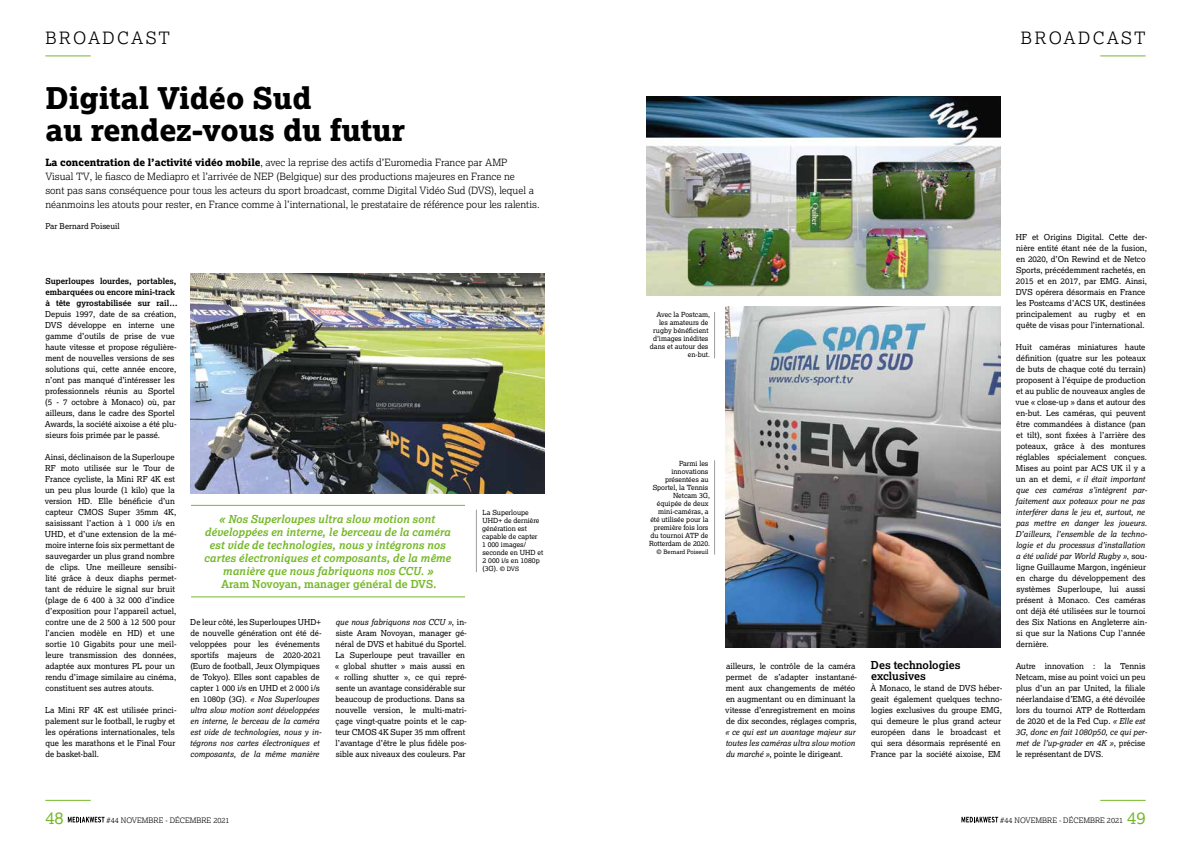
<style>
.page{position:relative;width:1191px;height:842px;background:#fff}
.page>*{position:absolute;margin:0;border:0;box-sizing:border-box;transform-origin:0 0}
.t1{font:800 30px/32px "Lexia";color:#000}
.t2{font:300 17px "Lexia";letter-spacing:.14em;color:#000}
.t3{font:17px "Lexia";color:#76b82a}
.t4{font:italic 700 11px/13px "Lexia";color:#76b82a;text-align:center}
.t5{font:700 11px "Lexia";color:#76b82a}
.t6{font:700 11px/11px "Lexia";color:#000}
.t7{font:300 10px/14px "Lexia";color:#000}
.t8{font:8.2px/11px "Lexia";color:#000}
.t9{font:italic 8.2px/11px "Lexia";color:#000;text-align:justify}
.t10{font:700 8.2px/11px "Lexia";color:#000}
.t11{font:8px "Lexia";color:#000}
.t12{font:300 7.5px "Lexia";color:#000}
.t13{font:7px/8px "Lexia";color:#000;text-align:right}
.t14{font:6px "Lexia";color:#000}
.s1{font-weight:800}
.s2{font-style:italic}
.s3{font-size:6px}
.s4{font-style:normal}
</style>
<div class="page">
<hr style="left:45px;top:55px;width:46px;height:1px;background:#76b82a">
<hr style="left:1100px;top:55px;width:45px;height:1px;background:#76b82a">
<hr style="left:45px;top:800px;width:46px;height:1px;background:#76b82a">
<svg style="left:68px;top:817px;width:36px;height:5px"></svg>
<hr style="left:1100px;top:800px;width:45px;height:1px;background:#76b82a">
<svg style="left:961px;top:817px;width:37px;height:5px"></svg>
<hr style="left:191px;top:505px;width:274px;height:1px;background:#76b82a">
<hr style="left:191px;top:596px;width:274px;height:1px;background:#76b82a">
<img style="left:190px;top:273px;width:354px;height:220px">
<img style="left:646px;top:97px;width:354px;height:199px">
<img style="left:726px;top:306px;width:274px;height:341px">
<hr style="left:476px;top:510px;width:1px;height:62px;background:#9d9d9c">
<hr style="left:714px;top:312px;width:1px;height:46px;background:#9d9d9c">
<hr style="left:714px;top:460px;width:1px;height:94px;background:#9d9d9c">
<h2 class="t2" style="left:45px;top:27px;width:126px">BROADCAST</h2>
<h2 class="t2" style="left:1021px;top:27px;width:126px">BROADCAST</h2>
<h1 class="t1" style="left:45px;top:81px;width:361px">Digital Vidéo Sud<br>au rendez-vous du futur</h1>
<p class="t7" style="left:45px;top:155px;width:496px"><span class="s1">La concentration de l’activité vidéo mobile</span>, avec la reprise des actifs d’Euromedia France par AMP<br>Visual TV, le fiasco de Mediapro et l’arrivée de NEP (Belgique) sur des productions majeures en France ne<br>sont pas sans conséquence pour tous les acteurs du sport broadcast, comme Digital Vidéo Sud (DVS), lequel a néanmoins les atouts pour rester, en France comme à l’international, le prestataire de référence pour les ralentis.</p>
<p class="t11" style="left:45px;top:221px;width:76px">Par Bernard Poiseuil</p>
<p class="t10" style="left:45px;top:276px;width:134px">Superloupes lourdes, portables, embarquées ou encore mini-track à tête gyrostabilisée sur rail…</p>
<p class="t8" style="left:45px;top:308px;width:133px">Depuis 1997, date de sa création, DVS développe en interne une gamme d’outils de prise de vue haute vitesse et propose régulière&shy;ment de nouvelles versions de ses solutions qui, cette année encore, n’ont pas manqué d’intéresser les professionnels réunis au Sportel (5 - 7 octobre à Monaco) où, par ailleurs, dans le cadre des Sportel Awards, la société aixoise a été plu&shy;sieurs fois primée par le passé.</p>
<p class="t8" style="left:45px;top:452px;width:133px">Ainsi, déclinaison de la Superloupe<br>RF moto utilisée sur le Tour de<br>France cycliste, la Mini RF 4K est un peu plus lourde (1 kilo) que la version HD. Elle bénéficie d’un capteur CMOS Super 35mm 4K, saisissant l’action à 1 000 i/s en<br>UHD, et d’une extension de la mé&shy;moire interne fois six permettant de sauvegarder un plus grand nombre de clips. Une meilleure sensibi&shy;lité grâce à deux diaphs permet&shy;tant de réduire le signal sur bruit (plage de 6 400 à 32 000 d’indice d’exposition pour l’appareil actuel, contre une de 2 500 à 12 500 pour l’ancien modèle en HD) et une sortie 10 Gigabits pour une meil&shy;leure transmission des données, adaptée aux montures PL pour un rendu d’image similaire au cinéma, constituent ses autres atouts.</p>
<p class="t8" style="left:45px;top:704px;width:133px">La Mini RF 4K est utilisée princi&shy;palement sur le football, le rugby et les opérations internationales, tels que les marathons et le Final Four de basket-ball.</p>
<h3 class="t4" style="left:204px;top:512px;width:248px">« Nos Superloupes ultra slow motion sont développées en interne, le berceau de la caméra est vide de technologies, nous y intégrons nos cartes électroniques et composants, de la même manière que nous fabriquons nos CCU. »</h3>
<h3 class="t5" style="left:221px;top:577px;width:217px">Aram Novoyan, manager général de DVS.</h3>
<p class="t8" style="left:190px;top:616px;width:133px">De leur côté, les Superloupes UHD+ de nouvelle génération ont été dé&shy;veloppées pour les événements sportifs majeurs de 2020-2021 (Euro de football, Jeux Olympiques de Tokyo). Elles sont capables de capter 1 000 i/s en UHD et 2 000 i/s en 1080p (3G). <span class="s2">« Nos Superloupes ultra slow motion sont développées en interne, le berceau de la caméra est vide de technologies, nous y in&shy;tégrons nos cartes électroniques et composants, de la même manière</span></p>
<p class="t8" style="left:335px;top:616px;width:133px"><span class="s2">que nous fabriquons nos CCU »</span>, in&shy;siste Aram Novoyan, manager gé&shy;néral de DVS et habitué du Sportel.<br>La Superloupe peut travailler en « global shutter » mais aussi en « rolling shutter », ce qui repré&shy;sente un avantage considérable sur beaucoup de productions. Dans sa nouvelle version, le multi-matri&shy;çage vingt-quatre points et le cap&shy;teur CMOS 4K Super 35 mm offrent l’avantage d’être le plus fidèle pos&shy;sible aux niveaux des couleurs. Par</p>
<p class="t13" style="left:482px;top:508px;width:63px;text-align:left">La Superloupe<br>UHD+ de dernière génération est capable de capter<br>1 000 images/ seconde en UHD et<br>2 000 i/s en 1080p (3G). <span class="s3">© DVS</span></p>
<p class="t13" style="left:650px;top:310px;width:62px">Avec la Postcam, les amateurs de rugby bénéficient d’images inédites dans et autour des en-but.</p>
<p class="t13" style="left:649px;top:459px;width:63px">Parmi les innovations présentées au<br>Sportel, la Tennis<br>Netcam 3G, équipée de deux mini-caméras, a été utilisée pour la première fois lors du tournoi ATP de<br>Rotterdam de 2020.</p>
<p class="t14" style="left:656px;top:548px;width:53px">© Bernard Poiseuil</p>
<p class="t8" style="left:725px;top:661px;width:133px">ailleurs, le contrôle de la caméra permet de s’adapter instantané&shy;ment aux changements de météo en augmentant ou en diminuant la vitesse d’enregistrement en moins de dix secondes, réglages compris,</p>
<p class="t9" style="left:725px;top:726px;width:132px">« ce qui est un avantage majeur sur toutes les caméras ultra slow motion du marché »<span class="s4">, pointe le dirigeant.</span></p>
<h3 class="t6" style="left:871px;top:659px;width:91px">Des technologies exclusives</h3>
<p class="t8" style="left:870px;top:683px;width:133px">À Monaco, le stand de DVS héber&shy;geait également quelques techno&shy;logies exclusives du groupe EMG, qui demeure le plus grand acteur européen dans le broadcast et qui sera désormais représenté en<br>France par la société aixoise, EM</p>
<p class="t8" style="left:1016px;top:231px;width:133px">HF et Origins Digital. Cette der&shy;nière entité étant née de la fusion, en 2020, d’On Rewind et de Netco Sports, précédemment rachetés, en 2015 et en 2017, par EMG. Ainsi, DVS opérera désormais en France les Postcams d’ACS UK, destinées principalement au rugby et en quête de visas pour l’international.</p>
<p class="t8" style="left:1015px;top:341px;width:133px">Huit caméras miniatures haute définition (quatre sur les poteaux de buts de chaque coté du terrain) proposent à l’équipe de production et au public de nouveaux angles de vue « close-up » dans et autour des en-but. Les caméras, qui peuvent être commandées à distance (pan et tilt), sont fixées à l’arrière des poteaux, grâce à des montures réglables spécialement conçues.<br>Mises au point par ACS UK il y a un an et demi, <span class="s2">« il était important que ces caméras s’intègrent par&shy;faitement aux poteaux pour ne pas interférer dans le jeu et, surtout, ne pas mettre en danger les joueurs.<br>D’ailleurs, l’ensemble de la techno&shy;logie et du processus d’installation a été validé par World Rugby »</span>, sou&shy;ligne Guillaume Margon, ingénieur en charge du développement des systèmes Superloupe, lui aussi présent à Monaco. Ces caméras ont déjà été utilisées sur le tournoi des Six Nations en Angleterre ain&shy;si que sur la Nations Cup l’année dernière.</p>
<p class="t8" style="left:1015px;top:661px;width:133px">Autre innovation : la Tennis<br>Netcam, mise au point voici un peu plus d’un an par United, la filiale néerlandaise d’EMG, a été dévoilée lors du tournoi ATP de Rotterdam de 2020 et de la Fed Cup. <span class="s2">« Elle est<br>3G, donc en fait 1080p50, ce qui per&shy;met de l’up-grader en 4K »</span>, précise le représentant de DVS.</p>
<h2 class="t3" style="left:45px;top:807px;width:20px">48</h2>
<p class="t12" style="left:107px;top:815px;width:125px">#44 NOVEMBRE - DÉCEMBRE 2021</p>
<p class="t12" style="left:1000px;top:815px;width:125px">#44 NOVEMBRE - DÉCEMBRE 2021</p>
<h2 class="t3" style="left:1127px;top:807px;width:20px">49</h2>
</div>
